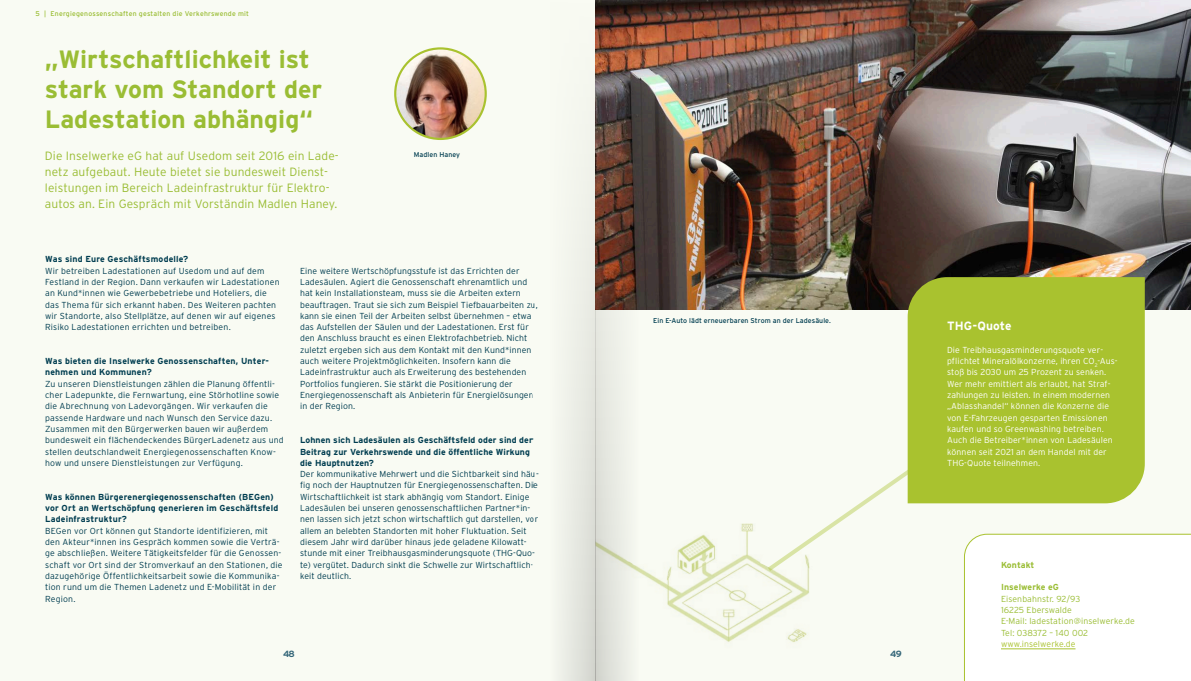
<style>
.page{position:relative;width:1191px;height:681px;background:#fff}
.page>*{position:absolute;margin:0;border:0;box-sizing:border-box;transform-origin:0 0}
.t1{font:700 25px/30px "Interstate";color:#9abd34}
.t2{font:300 12px/16px "Interstate";letter-spacing:.01em;color:#9abd34}
.t3{font:700 12px "Interstate";letter-spacing:.01em;color:#fff}
.t4{font:700 9px "Interstate";color:#336578}
.t5{font:300 8.7px/11.3px "Interstate";letter-spacing:.01em;color:#003d50}
.t6{font:300 8.7px/11.3px "Interstate";letter-spacing:.01em;color:#fff}
.t7{font:700 8.7px/11.3px "Interstate";letter-spacing:.015em;color:#003d50}
.t8{font:300 8.7px/11.3px "Interstate";letter-spacing:.01em;color:#9abd34}
.t9{font:700 8.7px "Interstate";letter-spacing:.01em;color:#9abd34}
.t10{font:300 8.7px "Interstate";letter-spacing:.01em;color:#a9c22f}
.t11{font:7px "Interstate";letter-spacing:.01em;color:#003d50}
.t12{font:6.9px "Interstate";letter-spacing:.03em;color:#9abd34}
</style>
<div class="page">
<div style="left:0;top:0;width:595px;height:680px;background:#f9fbf3"></div>
<div style="left:597px;top:0;width:594px;height:680px;background:#f9fbf3"></div>
<img style="left:395px;top:48px;width:91px;height:91px;border-radius:45px">
<div style="left:394px;top:47px;width:93px;height:93px;border:2px solid #a9c22f;border-radius:50%"></div>
<img style="left:658px;top:0;width:533px;height:309px">
<img style="left:658px;top:523px;width:152px;height:119px">
<svg style="left:767px;top:470px;width:156px;height:101px"></svg>
<div style="left:907px;top:277px;width:237px;height:226px;background:#a9c22f"></div>
<div style="left:964px;top:533px;width:227px;height:147px;background:#fff"></div>
<hr style="left:1001px;top:648px;width:74px;height:1px;background:#a9c22f">
<svg style="left:595px;top:0;width:63px;height:680px"></svg>
<div style="left:532px;top:0;width:63px;height:680px;background:linear-gradient(to right,#fdfff7,#e6e8e1)"></div>
<p class="t12" style="left:35px;top:10px;width:215px">5 | Energiegenossenschaften gestalten die Verkehrswende mit</p>
<h1 class="t1" style="left:45px;top:44px;width:279px">„Wirtschaftlichkeit ist stark vom Standort der<br>Ladestation abhängig“</h1>
<h2 class="t2" style="left:45px;top:148px;width:295px">Die Inselwerke eG hat auf Usedom seit 2016 ein Lade&shy;netz aufgebaut. Heute bietet sie bundesweit Dienst&shy;leistungen im Bereich Ladeinfrastruktur für Elektro&shy;autos an. Ein Gespräch mit Vorständin Madlen Haney.</h2>
<p class="t11" style="left:414px;top:150px;width:48px">Madlen Haney</p>
<p class="t7" style="left:45px;top:253px;width:145px">Was sind Eure Geschäftsmodelle?</p>
<p class="t5" style="left:45px;top:265px;width:236px">Wir betreiben Ladestationen auf Usedom und auf dem Festland in der Region. Dann verkaufen wir Ladestationen an Kund*innen wie Gewerbebetriebe und Hoteliers, die das Thema für sich erkannt haben. Des Weiteren pachten wir Standorte, also Stellplätze, auf denen wir auf eigenes Risiko Ladestationen errichten und betreiben.</p>
<p class="t7" style="left:45px;top:355px;width:225px">Was bieten die Inselwerke Genossenschaften, Unter&shy;nehmen und Kommunen?</p>
<p class="t5" style="left:45px;top:378px;width:240px">Zu unseren Dienstleistungen zählen die Planung öffentli&shy;cher Ladepunkte, die Fernwartung, eine Störhotline sowie die Abrechnung von Ladevorgängen. Wir verkaufen die passende Hardware und nach Wunsch den Service dazu.<br>Zusammen mit den Bürgerwerken bauen wir außerdem bundesweit ein flächendeckendes BürgerLadenetz aus und stellen deutschlandweit Energiegenossenschaften Know&shy;how und unsere Dienstleistungen zur Verfügung.</p>
<p class="t7" style="left:45px;top:491px;width:235px">Was können Bürgerenergiegenossenschaften (BEGen) vor Ort an Wertschöpfung generieren im Geschäftsfeld<br>Ladeinfrastruktur?</p>
<p class="t5" style="left:45px;top:524px;width:239px">BEGen vor Ort können gut Standorte identifizieren, mit den Akteur*innen ins Gespräch kommen sowie die Verträ&shy;ge abschließen. Weitere Tätigkeitsfelder für die Genossen&shy;schaft vor Ort sind der Stromverkauf an den Stationen, die dazugehörige Öffentlichkeitsarbeit sowie die Kommunika&shy;tion rund um die Themen Ladenetz und E-Mobilität in der Region.</p>
<p class="t5" style="left:300px;top:265px;width:239px">Eine weitere Wertschöpfungsstufe ist das Errichten der Ladesäulen. Agiert die Genossenschaft ehrenamtlich und hat kein Installationsteam, muss sie die Arbeiten extern beauftragen. Traut sie sich zum Beispiel Tiefbauarbeiten zu, kann sie einen Teil der Arbeiten selbst übernehmen – etwa das Aufstellen der Säulen und der Ladestationen. Erst für den Anschluss braucht es einen Elektrofachbetrieb. Nicht zuletzt ergeben sich aus dem Kontakt mit den Kund*innen auch weitere Projektmöglichkeiten. Insofern kann die Ladeinfrastruktur auch als Erweiterung des bestehenden Portfolios fungieren. Sie stärkt die Positionierung der Energiegenossenschaft als Anbieterin für Energielösungen in der Region.</p>
<p class="t7" style="left:300px;top:434px;width:234px">Lohnen sich Ladesäulen als Geschäftsfeld oder sind der<br>Beitrag zur Verkehrswende und die öffentliche Wirkung die Hauptnutzen?</p>
<p class="t5" style="left:300px;top:468px;width:240px">Der kommunikative Mehrwert und die Sichtbarkeit sind häu&shy;fig noch der Hauptnutzen für Energiegenossenschaften. Die Wirtschaftlichkeit ist stark abhängig vom Standort. Einige Ladesäulen bei unseren genossenschaftlichen Partner*in&shy;nen lassen sich jetzt schon wirtschaftlich gut darstellen, vor allem an belebten Standorten mit hoher Fluktuation. Seit diesem Jahr wird darüber hinaus jede geladene Kilowatt&shy;stunde mit einer Treibhausgasminderungsquote (THG-Quo&shy;te) vergütet. Dadurch sinkt die Schwelle zur Wirtschaftlich&shy;keit deutlich.</p>
<p class="t11" style="left:653px;top:317px;width:179px">Ein E-Auto lädt erneuerbaren Strom an der Ladesäule.</p>
<p class="t4" style="left:283px;top:648px;width:13px">48</p>
<p class="t4" style="left:890px;top:648px;width:13px">49</p>
<h2 class="t3" style="left:947px;top:319px;width:66px">THG-Quote</h2>
<p class="t6" style="left:947px;top:344px;width:172px">Die Treibhausgasminderungsquote ver&shy;pflichtet Mineralölkonzerne, ihren CO<sub>2</sub>-Aus&shy;stoß bis 2030 um 25 Prozent zu senken.<br>Wer mehr emittiert als erlaubt, hat Straf&shy;zahlungen zu leisten. In einem modernen „Ablasshandel“ können die Konzerne die von E-Fahrzeugen gesparten Emissionen kaufen und so Greenwashing betreiben.<br>Auch die Betreiber*innen von Ladesäulen können seit 2021 an dem Handel mit der THG-Quote teilnehmen.</p>
<p class="t9" style="left:1001px;top:559px;width:35px">Kontakt</p>
<p class="t9" style="left:1001px;top:582px;width:60px">Inselwerke eG</p>
<p class="t8" style="left:1001px;top:592px;width:135px">Eisenbahnstr. 92/93<br>16225 Eberswalde<br>E-Mail: ladestation@inselwerke.de<br>Tel: 038372 – 140 002</p>
<p class="t10" style="left:1001px;top:638px;width:76px">www.inselwerke.de</p>
</div>
